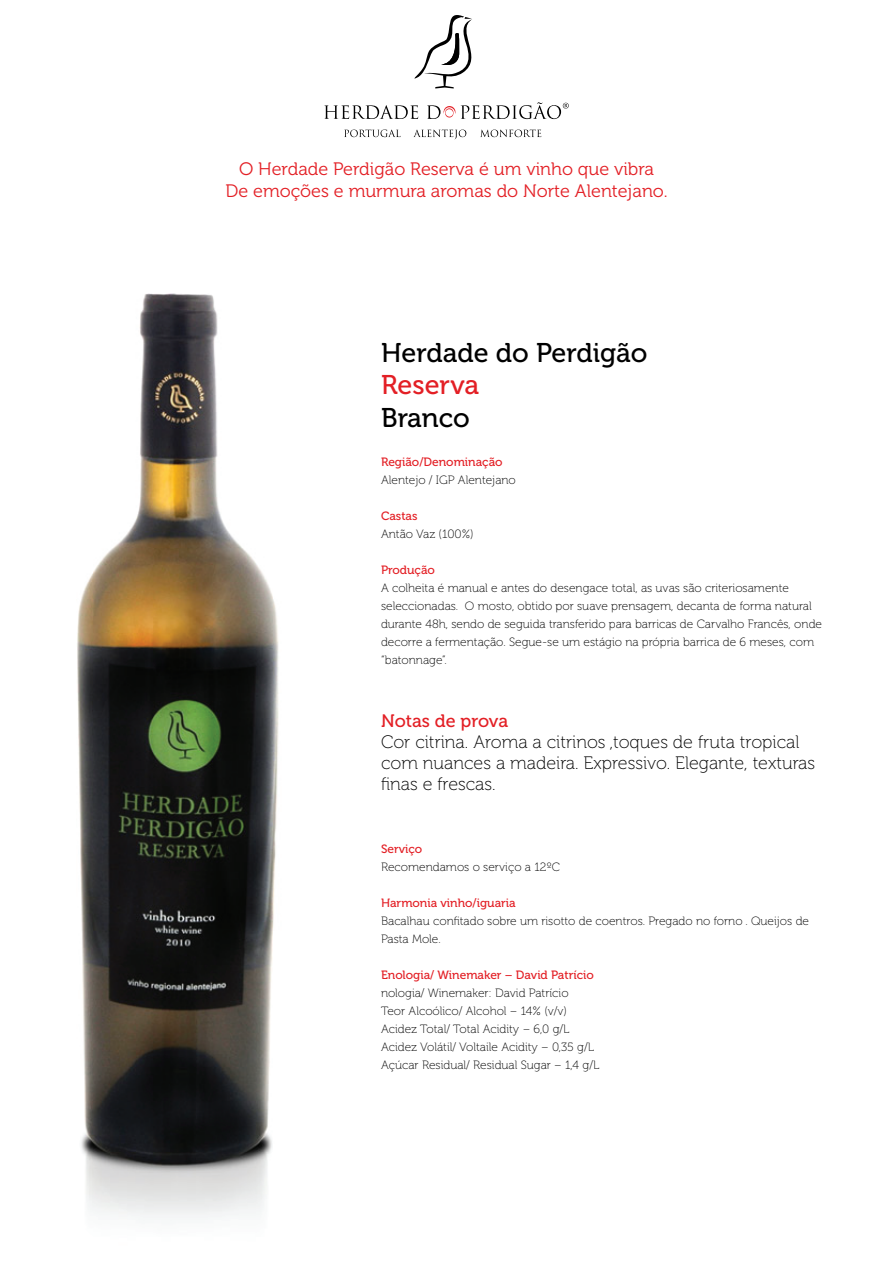
<style>
.page{position:relative;width:893px;height:1263px;background:#fff}
.page>*{position:absolute;margin:0;border:0;box-sizing:border-box;transform-origin:0 0}
.t1{font:27px "Museo 500";color:#000}
.t2{font:27px "Museo 500";color:#e31f25}
.t3{font:18px/21px "Museo 100";color:#000}
.t4{font:18px/21.6px "Museo 300";color:#e31f25;text-align:center}
.t5{font:18px "Museo 500";letter-spacing:-.005em;color:#e31f25}
.t6{font:12px/18px "Museo 100";color:#000}
.t7{font:12px "Museo 500";color:#e31f25}
</style>
<div class="page">
<svg style="left:344px;top:130px;width:57px;height:7px"></svg>
<svg style="left:413px;top:130px;width:53px;height:9px"></svg>
<svg style="left:480px;top:130px;width:61px;height:7px"></svg>
<svg style="left:324px;top:105px;width:94px;height:14px"></svg>
<svg style="left:427px;top:105px;width:28px;height:14px"></svg>
<svg style="left:461px;top:102px;width:108px;height:17px"></svg>
<svg style="left:414px;top:15px;width:58px;height:74px"></svg>
<img style="left:77px;top:293px;width:202px;height:925px">
<h2 class="t4" style="left:225px;top:158px;width:444px">O Herdade Perdigão Reserva é um vinho que vibra<br>De emoções e murmura aromas do Norte Alentejano.</h2>
<h1 class="t1" style="left:381px;top:338px;width:268px">Herdade do Perdigão</h1>
<h1 class="t2" style="left:381px;top:370px;width:100px">Reserva</h1>
<h1 class="t1" style="left:381px;top:402px;width:90px">Branco</h1>
<p class="t7" style="left:381px;top:456px;width:123px">Região/Denominação</p>
<p class="t6" style="left:381px;top:471px;width:136px">Alentejo / IGP Alentejano</p>
<p class="t7" style="left:381px;top:510px;width:38px">Castas</p>
<p class="t6" style="left:381px;top:525px;width:94px">Antão Vaz (100%)</p>
<p class="t7" style="left:381px;top:564px;width:55px">Produção</p>
<p class="t6" style="left:381px;top:579px;width:442px">A colheita é manual e antes do desengace total, as uvas são criteriosamente seleccionadas. O mosto, obtido por suave prensagem, decanta de forma natural durante 48h, sendo de seguida transferido para barricas de Carvalho Francês, onde decorre a fermentação. Segue-se um estágio na própria barrica de 6 meses, com “batonnage”.</p>
<h2 class="t5" style="left:381px;top:711px;width:129px">Notas de prova</h2>
<h2 class="t3" style="left:381px;top:731px;width:436px">Cor citrina. Aroma a citrinos ,toques de fruta tropical com nuances a madeira. Expressivo. Elegante, texturas finas e frescas.</h2>
<p class="t7" style="left:381px;top:843px;width:43px">Serviço</p>
<p class="t6" style="left:381px;top:858px;width:181px">Recomendamos o serviço a 12ºC</p>
<p class="t7" style="left:381px;top:897px;width:136px">Harmonia vinho/iguaria</p>
<p class="t6" style="left:381px;top:912px;width:430px">Bacalhau confitado sobre um risotto de coentros. Pregado no forno . Queijos de<br>Pasta Mole.</p>
<p class="t7" style="left:381px;top:969px;width:214px">Enologia/ Winemaker – David Patrício</p>
<p class="t6" style="left:381px;top:984px;width:220px">nologia/ Winemaker: David Patrício<br>Teor Alcoólico/ Alcohol – 14% (v/v)<br>Acidez Total/ Total Acidity – 6,0 g/L Acidez Volátil/ Voltaile Acidity – 0,35 g/L Açúcar Residual/ Residual Sugar – 1,4 g/L</p>
</div>
